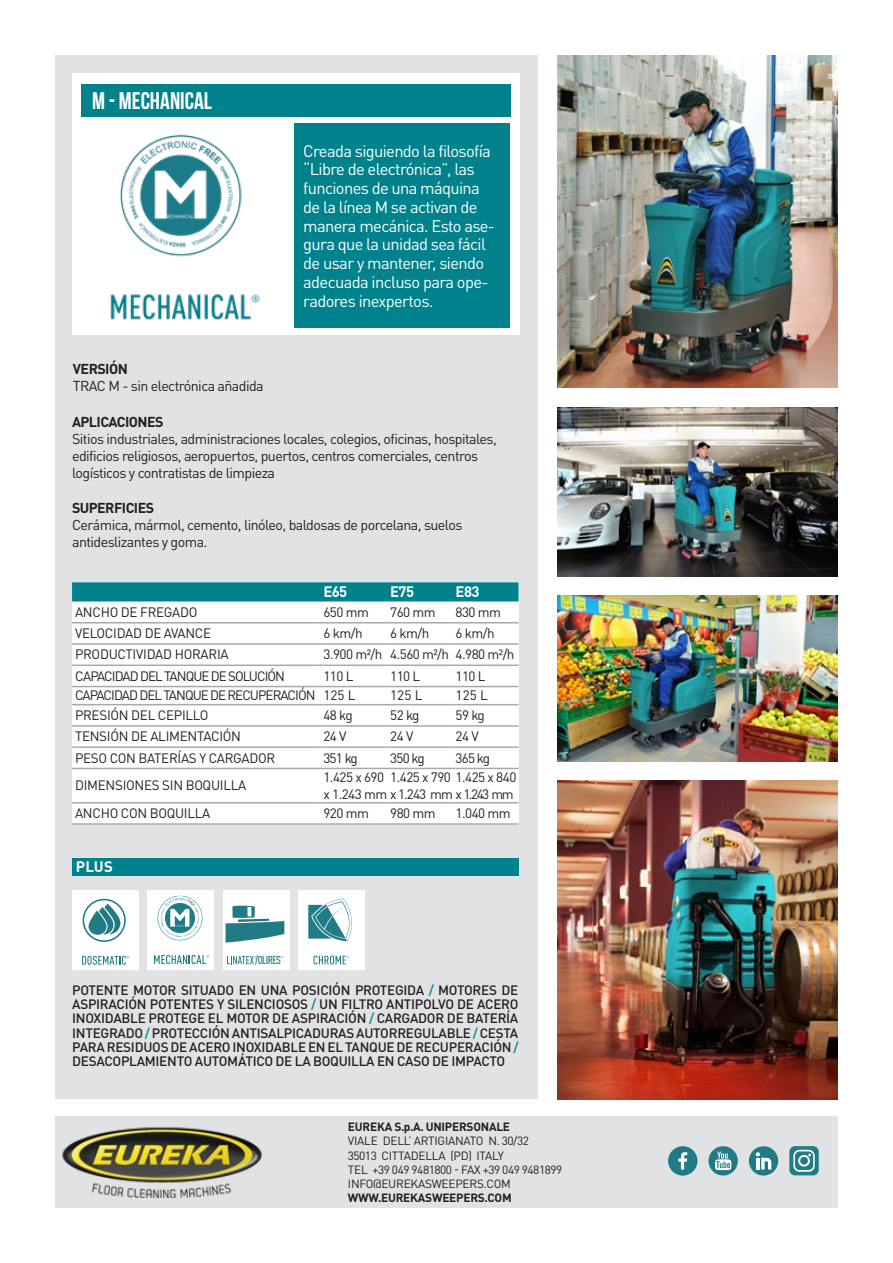
<style>
.page{position:relative;width:893px;height:1263px;background:#fff}
.page>*{position:absolute;margin:0;border:0;box-sizing:border-box;transform-origin:0 0}
.t1{font:700 24px "Bebas Neue";color:#fff}
.t2{font:16.5px/18.8px "DIN Pro";letter-spacing:-.04em;color:#fff}
.t3{font:700 15px "DIN Pro";letter-spacing:-.04em;color:#fff}
.t4{font:14.25px/17.1px "DIN Pro";letter-spacing:-.04em;color:#231f20}
.t5{font:700 14.25px "DIN Pro";letter-spacing:-.04em;color:#231f20}
.t6{font:500 13.5px/14.2px "DIN Pro";letter-spacing:-.02em;color:#231f20;text-align:justify}
.t7{font:13.5px/16.2px "DIN Pro";letter-spacing:-.04em;color:#231f20}
.t8{font:13.5px "DIN Pro";letter-spacing:-.02em;color:#231f20}
.t9{font:13.5px "DIN Pro";letter-spacing:-.07em;color:#231f20}
.t10{font:11.85px/14.2px "DIN Pro";letter-spacing:-.02em;color:#231f20}
.t11{font:700 11.85px "DIN Pro";letter-spacing:-.02em;color:#231f20}
.t12{font:500 11.4px "DIN Cond";letter-spacing:-.045em;color:#217b85}
.s1{color:#00828d}
</style>
<div class="page">
<div style="left:55px;top:1116px;width:783px;height:92px;background:#e1e2e4"></div>
<div style="left:55px;top:55px;width:483px;height:1044px;background:#e1e2e4"></div>
<img style="left:557px;top:55px;width:281px;height:333px">
<img style="left:557px;top:781px;width:281px;height:318px">
<img style="left:557px;top:407px;width:281px;height:169px">
<img style="left:557px;top:595px;width:281px;height:167px">
<div style="left:72px;top:890px;width:67px;height:80px;background:#fff"></div>
<svg style="left:82px;top:956px;width:47px;height:9px"></svg>
<svg style="left:83px;top:899px;width:43px;height:43px"></svg>
<div style="left:147px;top:890px;width:67px;height:80px;background:#fff"></div>
<svg style="left:154px;top:955px;width:55px;height:9px"></svg>
<svg style="left:158px;top:895px;width:44px;height:45px"></svg>
<div style="left:72px;top:858px;width:447px;height:17px;background:#00828d"></div>
<div style="left:223px;top:890px;width:66px;height:80px;background:#fff"></div>
<svg style="left:227px;top:956px;width:29px;height:8px"></svg>
<svg style="left:226px;top:905px;width:58px;height:38px"></svg>
<div style="left:299px;top:890px;width:66px;height:80px;background:#fff"></div>
<svg style="left:313px;top:955px;width:36px;height:9px"></svg>
<svg style="left:308px;top:898px;width:44px;height:43px"></svg>
<img style="left:62px;top:1127px;width:200px;height:71px">
<div style="left:749px;top:1146px;width:29px;height:29px;background:#217b85;border-radius:50%"></div>
<svg style="left:756px;top:1152px;width:15px;height:17px"></svg>
<div style="left:668px;top:1146px;width:29px;height:29px;background:#217b85;border-radius:50%"></div>
<svg style="left:678px;top:1152px;width:9px;height:17px"></svg>
<div style="left:708px;top:1146px;width:30px;height:29px;background:#217b85;border-radius:50%"></div>
<svg style="left:715px;top:1152px;width:16px;height:18px"></svg>
<div style="left:789px;top:1146px;width:30px;height:29px;background:#227c85;border-radius:6px"></div>
<svg style="left:793px;top:1150px;width:22px;height:22px"></svg>
<svg style="left:795px;top:1151px;width:18px;height:19px"></svg>
<svg style="left:798px;top:1155px;width:12px;height:11px"></svg>
<div style="left:800px;top:1157px;width:8px;height:7px;background:#227c85;border-radius:50%"></div>
<div style="left:72px;top:73px;width:448px;height:262px;background:#fff"></div>
<img style="left:110px;top:134px;width:150px;height:186px">
<div style="left:81px;top:84px;width:429px;height:33px;background:#00828d"></div>
<div style="left:294px;top:123px;width:216px;height:205px;background:#00828d"></div>
<div style="left:72px;top:582px;width:447px;height:243px;background:#fff"></div>
<div style="left:72px;top:582px;width:447px;height:19px;background:#00828d"></div>
<hr style="left:72px;top:622px;width:247px;height:1px;background:#a8a9ad">
<hr style="left:323px;top:622px;width:67px;height:1px;background:#a8a9ad">
<hr style="left:390px;top:622px;width:66px;height:1px;background:#a8a9ad">
<hr style="left:456px;top:622px;width:63px;height:1px;background:#a8a9ad">
<hr style="left:72px;top:643px;width:247px;height:2px;background:#a8a9ad">
<hr style="left:323px;top:643px;width:67px;height:2px;background:#a8a9ad">
<hr style="left:390px;top:643px;width:66px;height:2px;background:#a8a9ad">
<hr style="left:456px;top:643px;width:63px;height:2px;background:#a8a9ad">
<hr style="left:72px;top:664px;width:247px;height:2px;background:#a8a9ad">
<hr style="left:323px;top:664px;width:67px;height:2px;background:#a8a9ad">
<hr style="left:390px;top:664px;width:66px;height:2px;background:#a8a9ad">
<hr style="left:456px;top:664px;width:63px;height:2px;background:#a8a9ad">
<hr style="left:72px;top:686px;width:247px;height:1px;background:#a8a9ad">
<hr style="left:323px;top:686px;width:67px;height:1px;background:#a8a9ad">
<hr style="left:390px;top:686px;width:66px;height:1px;background:#a8a9ad">
<hr style="left:456px;top:686px;width:63px;height:1px;background:#a8a9ad">
<hr style="left:72px;top:704px;width:247px;height:1px;background:#a8a9ad">
<hr style="left:323px;top:704px;width:67px;height:1px;background:#a8a9ad">
<hr style="left:390px;top:704px;width:66px;height:1px;background:#a8a9ad">
<hr style="left:456px;top:704px;width:63px;height:1px;background:#a8a9ad">
<hr style="left:72px;top:725px;width:247px;height:2px;background:#a8a9ad">
<hr style="left:323px;top:725px;width:67px;height:2px;background:#a8a9ad">
<hr style="left:390px;top:725px;width:66px;height:2px;background:#a8a9ad">
<hr style="left:456px;top:725px;width:63px;height:2px;background:#a8a9ad">
<hr style="left:72px;top:746px;width:247px;height:2px;background:#a8a9ad">
<hr style="left:323px;top:746px;width:67px;height:2px;background:#a8a9ad">
<hr style="left:390px;top:746px;width:66px;height:2px;background:#a8a9ad">
<hr style="left:456px;top:746px;width:63px;height:2px;background:#a8a9ad">
<hr style="left:72px;top:768px;width:247px;height:1px;background:#a8a9ad">
<hr style="left:323px;top:768px;width:67px;height:1px;background:#a8a9ad">
<hr style="left:390px;top:768px;width:66px;height:1px;background:#a8a9ad">
<hr style="left:456px;top:768px;width:63px;height:1px;background:#a8a9ad">
<hr style="left:72px;top:802px;width:247px;height:1px;background:#a8a9ad">
<hr style="left:323px;top:802px;width:67px;height:1px;background:#a8a9ad">
<hr style="left:390px;top:802px;width:66px;height:1px;background:#a8a9ad">
<hr style="left:456px;top:802px;width:63px;height:1px;background:#a8a9ad">
<hr style="left:72px;top:823px;width:247px;height:2px;background:#a8a9ad">
<hr style="left:323px;top:823px;width:67px;height:2px;background:#a8a9ad">
<hr style="left:390px;top:823px;width:66px;height:2px;background:#a8a9ad">
<hr style="left:456px;top:823px;width:63px;height:2px;background:#a8a9ad">
<h1 class="t1" style="left:92px;top:88px;width:121px">M - MECHANICAL</h1>
<p class="t5" style="left:73px;top:357px;width:56px">VERSIÓN</p>
<p class="t4" style="left:73px;top:376px;width:192px">TRAC M - sin electrónica añadida</p>
<p class="t2" style="left:303px;top:140px;width:193px">Creada siguiendo la filosofía “Libre de electrónica”, las funciones de una máquina de la línea M se activan de manera mecánica. Esto ase&shy;gura que la unidad sea fácil de usar y mantener, siendo adecuada incluso para ope&shy;radores inexpertos.</p>
<p class="t5" style="left:72px;top:410px;width:93px">APLICACIONES</p>
<p class="t4" style="left:72px;top:429px;width:426px">Sitios industriales, administraciones locales, colegios, oficinas, hospitales, edificios religiosos, aeropuertos, puertos, centros comerciales, centros logísticos y contratistas de limpieza</p>
<p class="t5" style="left:72px;top:496px;width:84px">SUPERFICIES</p>
<p class="t4" style="left:72px;top:515px;width:392px">Cerámica, mármol, cemento, linóleo, baldosas de porcelana, suelos antideslizantes y goma.</p>
<p class="t3" style="left:323px;top:579px;width:25px">E65</p>
<p class="t3" style="left:390px;top:579px;width:25px">E75</p>
<p class="t3" style="left:456px;top:579px;width:25px">E83</p>
<p class="t8" style="left:75px;top:601px;width:124px">ANCHO DE FREGADO</p>
<p class="t7" style="left:323px;top:603px;width:47px">650 mm</p>
<p class="t7" style="left:390px;top:603px;width:47px">760 mm</p>
<p class="t7" style="left:456px;top:603px;width:47px">830 mm</p>
<p class="t8" style="left:75px;top:623px;width:138px">VELOCIDAD DE AVANCE</p>
<p class="t7" style="left:323px;top:624px;width:41px">6 km/h</p>
<p class="t7" style="left:390px;top:624px;width:41px">6 km/h</p>
<p class="t7" style="left:456px;top:624px;width:41px">6 km/h</p>
<p class="t8" style="left:75px;top:644px;width:155px">PRODUCTIVIDAD HORARIA</p>
<p class="t7" style="left:323px;top:645px;width:193px">3.900 m²/h 4.560 m²/h 4.980 m²/h</p>
<p class="t9" style="left:75px;top:665px;width:212px">CAPACIDAD DEL TANQUE DE SOLUCIÓN</p>
<p class="t7" style="left:323px;top:666px;width:32px">110 L</p>
<p class="t7" style="left:390px;top:666px;width:32px">110 L</p>
<p class="t7" style="left:456px;top:666px;width:32px">110 L</p>
<p class="t9" style="left:75px;top:685px;width:282px">CAPACIDAD DEL TANQUE DE RECUPERACIÓN 125 L</p>
<p class="t7" style="left:390px;top:686px;width:34px">125 L</p>
<p class="t7" style="left:456px;top:686px;width:34px">125 L</p>
<p class="t8" style="left:75px;top:705px;width:135px">PRESIÓN DEL CEPILLO</p>
<p class="t7" style="left:323px;top:706px;width:31px">48 kg</p>
<p class="t7" style="left:390px;top:706px;width:31px">52 kg</p>
<p class="t7" style="left:456px;top:706px;width:31px">59 kg</p>
<p class="t8" style="left:75px;top:726px;width:168px">TENSIÓN DE ALIMENTACIÓN</p>
<p class="t7" style="left:323px;top:727px;width:25px">24 V</p>
<p class="t7" style="left:390px;top:727px;width:25px">24 V</p>
<p class="t7" style="left:456px;top:727px;width:25px">24 V</p>
<p class="t8" style="left:75px;top:747px;width:202px">PESO CON BATERÍAS Y CARGADOR</p>
<p class="t7" style="left:323px;top:748px;width:36px">351 kg</p>
<p class="t7" style="left:390px;top:748px;width:36px">350 kg</p>
<p class="t7" style="left:456px;top:748px;width:36px">365 kg</p>
<p class="t8" style="left:75px;top:775px;width:173px">DIMENSIONES SIN BOQUILLA</p>
<p class="t7" style="left:323px;top:768px;width:194px">1.425 x 690 1.425 x 790 1.425 x 840 x 1.243 mm x 1.243 mm x 1.243 mm</p>
<p class="t8" style="left:75px;top:803px;width:137px">ANCHO CON BOQUILLA</p>
<p class="t7" style="left:323px;top:804px;width:47px">920 mm</p>
<p class="t7" style="left:390px;top:804px;width:47px">980 mm</p>
<p class="t7" style="left:456px;top:804px;width:57px">1.040 mm</p>
<p class="t3" style="left:76px;top:854px;width:38px">PLUS</p>
<p class="t12" style="left:255px;top:953px;width:27px">/OLIRES</p>
<p class="t6" style="left:72px;top:981px;width:448px">POTENTE MOTOR SITUADO EN UNA POSICIÓN PROTEGIDA <span class="s1">/</span> MOTORES DE ASPIRACIÓN POTENTES Y SILENCIOSOS <span class="s1">/</span> UN FILTRO ANTIPOLVO DE ACERO INOXIDABLE PROTEGE EL MOTOR DE ASPIRACIÓN <span class="s1">/</span> CARGADOR DE BATERÍA INTEGRADO <span class="s1">/</span> PROTECCIÓN ANTISALPICADURAS AUTORREGULABLE <span class="s1">/</span> CESTA PARA RESIDUOS DE ACERO INOXIDABLE EN EL TANQUE DE RECUPERACIÓN <span class="s1">/ </span>DESACOPLAMIENTO AUTOMÁTICO DE LA BOQUILLA EN CASO DE IMPACTO</p>
<p class="t11" style="left:348px;top:1117px;width:164px">EUREKA S.p.A. UNIPERSONALE</p>
<p class="t10" style="left:348px;top:1133px;width:216px">VIALE DELL’ ARTIGIANATO N. 30/32<br>35013 CITTADELLA (PD) ITALY<br>TEL +39 049 9481800 - FAX +39 049 9481899<br>INFO@EUREKASWEEPERS.COM</p>
<p class="t11" style="left:348px;top:1188px;width:165px">WWW.EUREKASWEEPERS.COM</p>
</div>
